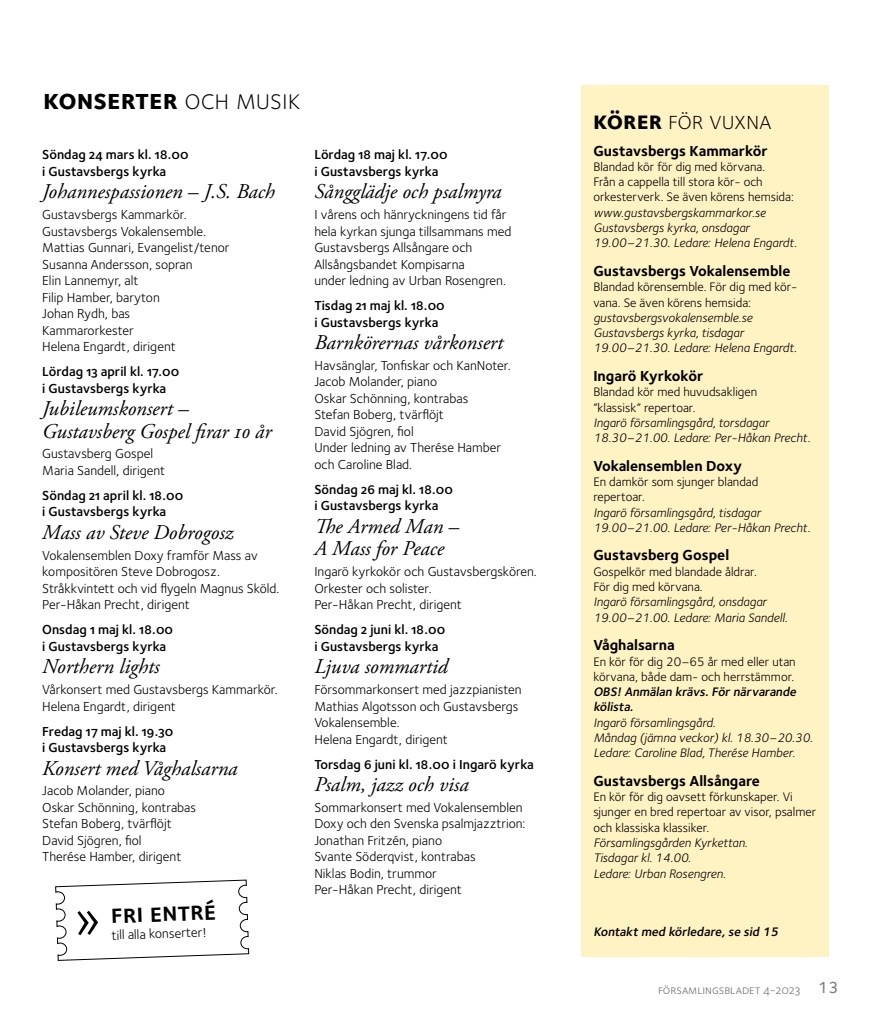
<style>
.page{position:relative;width:893px;height:1021px;background:#fff}
.page>*{position:absolute;margin:0;border:0;box-sizing:border-box;transform-origin:0 0}
.t1{font:700 28.5px "Foundry Sterling OT3";color:#000}
.t2{font:600 27px "Foundry Sterling OT3";color:#000}
.t3{font:300 25.5px "Foundry Sterling OT3";color:#000}
.t4{font:italic 21px/22.5px "Adobe Garamond Pro";color:#000}
.t5{font:700 15px "Foundry Sterling OT3";color:#000}
.t6{font:13.5px/16.5px "Foundry Sterling OT3";color:#000}
.t7{font:600 13.5px/16.5px "Foundry Sterling OT3";color:#000}
.t8{font:italic 12.75px/15.3px "Foundry Sterling OT3";color:#000}
.t9{font:12.75px/15.3px "Foundry Sterling OT3";color:#000}
.t10{font:italic 600 12.75px/15.3px "Foundry Sterling OT3";color:#000}
.t11{font:12.75px "Foundry Sterling OT3";color:#7f7c7a}
.s1{font-weight:300}
.s2{font-weight:700}
.s3{font-weight:500;font-size:16.5px}
</style>
<div class="page">
<div style="left:581px;top:85px;width:248px;height:871px;background:#fff2c3"></div>
<svg style="left:55px;top:879px;width:194px;height:82px"></svg>
<h1 class="t1" style="left:43px;top:77px;width:258px">konserter <span class="s1">och musik</span></h1>
<p class="t7" style="left:42px;top:146px;width:148px">Söndag 24 mars kl. 18.00 i Gustavsbergs kyrka</p>
<h3 class="t4" style="left:42px;top:181px;width:234px">Johannespassionen – J.S. Bach</h3>
<p class="t6" style="left:42px;top:205px;width:189px">Gustavsbergs Kammarkör.<br>Gustavsbergs Vokalensemble.<br>Mattias Gunnari, Evangelist/tenor<br>Susanna Andersson, sopran<br>Elin Lannemyr, alt<br>Filip Hamber, baryton<br>Johan Rydh, bas<br>Kammarorkester<br>Helena Engardt, dirigent</p>
<p class="t7" style="left:42px;top:362px;width:139px">Lördag 13 april kl. 17.00 i Gustavsbergs kyrka</p>
<h3 class="t4" style="left:42px;top:398px;width:231px">Jubileumskonsert –<br>Gustavsberg Gospel firar 10 år</h3>
<p class="t6" style="left:42px;top:445px;width:125px">Gustavsberg Gospel<br>Maria Sandell, dirigent</p>
<p class="t7" style="left:42px;top:486px;width:143px">Söndag 21 april kl. 18.00 i Gustavsbergs kyrka</p>
<h3 class="t4" style="left:42px;top:521px;width:193px">Mass av Steve Dobrogosz</h3>
<p class="t6" style="left:42px;top:546px;width:239px">Vokalensemblen Doxy framför Mass av kompositören Steve Dobrogosz.<br>Stråkkvintett och vid flygeln Magnus Sköld.<br>Per-Håkan Precht, dirigent</p>
<p class="t7" style="left:42px;top:620px;width:132px">Onsdag 1 maj kl. 18.00 i Gustavsbergs kyrka</p>
<h3 class="t4" style="left:42px;top:656px;width:119px">Northern lights</h3>
<p class="t6" style="left:42px;top:680px;width:237px">Vårkonsert med Gustavsbergs Kammarkör.<br>Helena Engardt, dirigent</p>
<p class="t7" style="left:42px;top:722px;width:132px">Fredag 17 maj kl. 19.30 i Gustavsbergs kyrka</p>
<h3 class="t4" style="left:42px;top:757px;width:197px">Konsert med Våghalsarna</h3>
<p class="t6" style="left:42px;top:781px;width:155px">Jacob Molander, piano<br>Oskar Schönning, kontrabas<br>Stefan Boberg, tvärflöjt<br>David Sjögren, fiol<br>Therése Hamber, dirigent</p>
<h2 class="t2" style="left:110px;top:893px;width:107px;rotate:-2deg">fri entré</h2>
<p class="t6" style="left:111px;top:926px;width:96px;rotate:-2deg">tillalla konserter!</p>
<p class="t7" style="left:314px;top:146px;width:135px">Lördag 18 maj kl. 17.00 i Gustavsbergs kyrka</p>
<h3 class="t4" style="left:314px;top:181px;width:189px">Sångglädje och psalmyra</h3>
<p class="t6" style="left:314px;top:205px;width:199px">I vårens och hänryckningens tid får hela kyrkan sjunga tillsammans med<br>Gustavsbergs Allsångare och<br>Allsångsbandet Kompisarna<br>under ledning av Urban Rosengren.</p>
<p class="t7" style="left:314px;top:296px;width:132px">Tisdag 21 maj kl. 18.00 i Gustavsbergs kyrka</p>
<h3 class="t4" style="left:314px;top:332px;width:190px">Barnkörernas vårkonsert</h3>
<p class="t6" style="left:314px;top:356px;width:198px">Havsänglar, Tonfiskar och KanNoter.<br>Jacob Molander, piano<br>Oskar Schönning, kontrabas<br>Stefan Boberg, tvärflöjt<br>David Sjögren, fiol<br>Under ledning av Therése Hamber och Caroline Blad.</p>
<p class="t7" style="left:314px;top:480px;width:140px">Söndag 26 maj kl. 18.00 i Gustavsbergs kyrka</p>
<h3 class="t4" style="left:314px;top:515px;width:146px">The Armed Man –<br>A Mass for Peace</h3>
<p class="t6" style="left:314px;top:562px;width:224px">Ingarö kyrkokör och Gustavsbergskören.<br>Orkester och solister.<br>Per-Håkan Precht, dirigent</p>
<p class="t7" style="left:314px;top:620px;width:132px">Söndag 2 juni kl. 18.00 i Gustavsbergs kyrka</p>
<h3 class="t4" style="left:314px;top:656px;width:135px">Ljuva sommartid</h3>
<p class="t6" style="left:314px;top:680px;width:209px">Försommarkonsert med jazzpianisten<br>Mathias Algotsson och Gustavsbergs<br>Vokalensemble.<br>Helena Engardt, dirigent</p>
<p class="t7" style="left:314px;top:755px;width:221px">Torsdag 6 juni kl. 18.00 i Ingarö kyrka</p>
<h3 class="t4" style="left:314px;top:773px;width:156px">Psalm, jazz och visa</h3>
<p class="t6" style="left:314px;top:798px;width:213px">Sommarkonsert med Vokalensemblen<br>Doxy och den Svenska psalmjazztrion:<br>Jonathan Fritzén, piano<br>Svante Söderqvist, kontrabas<br>Niklas Bodin, trummor<br>Per-Håkan Precht, dirigent</p>
<h3 class="t3" style="left:593px;top:103px;width:180px"><span class="s2">körer</span> för vuxna</h3>
<p class="t5" style="left:593px;top:138px;width:176px">Gustavsbergs Kammarkör</p>
<p class="t9" style="left:593px;top:158px;width:202px">Blandad kör för dig med körvana.<br>Från a cappella till stora kör- och orkesterverk. Se även körens hemsida:</p>
<p class="t8" style="left:593px;top:204px;width:205px">www.gustavsbergskammarkor.se<br>Gustavsbergs kyrka, onsdagar<br>19.00–21.30. Ledare: Helena Engardt.</p>
<p class="t5" style="left:593px;top:259px;width:199px">Gustavsbergs Vokalensemble</p>
<p class="t9" style="left:593px;top:278px;width:205px">Blandad körensemble. För dig med kör&shy;vana. Se även körens hemsida:</p>
<p class="t8" style="left:593px;top:309px;width:205px">gustavsbergsvokalensemble.se<br>Gustavsbergs kyrka, tisdagar<br>19.00–21.30. Ledare: Helena Engardt.</p>
<p class="t5" style="left:593px;top:364px;width:111px">Ingarö Kyrkokör</p>
<p class="t9" style="left:593px;top:383px;width:165px">Blandad kör med huvudsakligen ”klassisk” repertoar.</p>
<p class="t8" style="left:593px;top:414px;width:219px">Ingarö församlingsgård, torsdagar<br>18.30–21.00. Ledare: Per-Håkan Precht.</p>
<p class="t5" style="left:593px;top:453px;width:150px">Vokalensemblen Doxy</p>
<p class="t9" style="left:593px;top:473px;width:167px">En damkör som sjunger blandad repertoar.</p>
<p class="t8" style="left:593px;top:504px;width:219px">Ingarö församlingsgård, tisdagar<br>19.00–21.00. Ledare: Per-Håkan Precht.</p>
<p class="t5" style="left:593px;top:543px;width:137px">Gustavsberg Gospel</p>
<p class="t9" style="left:593px;top:563px;width:165px">Gospelkör med blandade åldrar.<br>För dig med körvana.</p>
<p class="t8" style="left:593px;top:593px;width:196px">Ingarö församlingsgård, onsdagar<br>19.00–21.00. Ledare: Maria Sandell.</p>
<p class="t5" style="left:593px;top:633px;width:83px">Våghalsarna</p>
<p class="t9" style="left:593px;top:652px;width:204px">En kör för dig 20–65 år med eller utan körvana, både dam- och herrstämmor.</p>
<p class="t10" style="left:593px;top:683px;width:207px">OBS!Anmälan krävs.Förnärvarande kölista.</p>
<p class="t8" style="left:593px;top:714px;width:221px">Ingarö församlingsgård.<br>Måndag (jämna veckor) kl. 18.30–20.30.<br>Ledare: Caroline Blad, Therése Hamber.</p>
<p class="t5" style="left:593px;top:768px;width:168px">Gustavsbergs Allsångare</p>
<p class="t9" style="left:593px;top:788px;width:224px">En kör för dig oavsett förkunskaper. Vi sjunger en bred repertoar av visor, psalmer och klassiska klassiker.</p>
<p class="t8" style="left:593px;top:834px;width:156px">Församlingsgården Kyrkettan.<br>Tisdagar kl. 14.00.<br>Ledare: Urban Rosengren.</p>
<p class="t10" style="left:593px;top:923px;width:189px">Kontaktmed körledare,se sid 15</p>
<p class="t11" style="left:658px;top:979px;width:182px">församlingsbladet 4-2023 <span class="s3">13</span></p>
</div>
